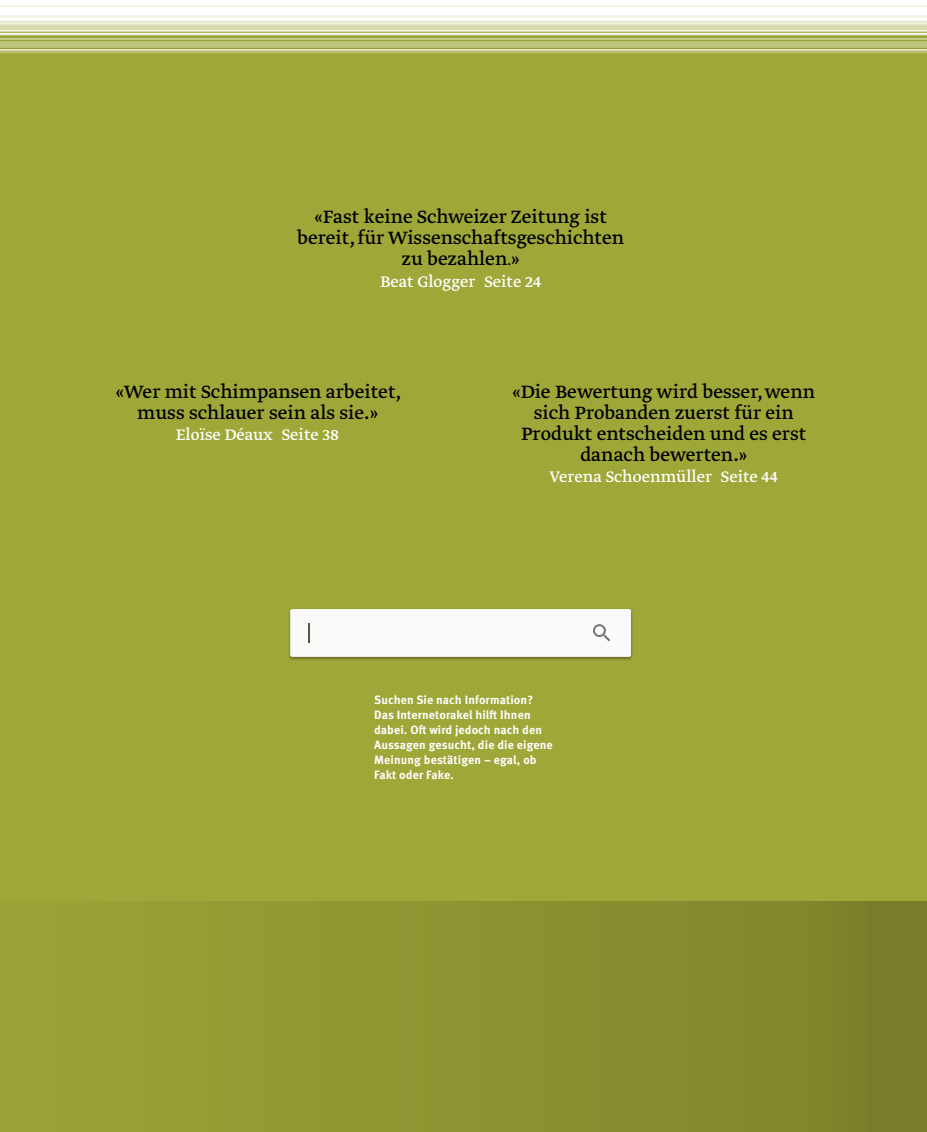
<style>
.page{position:relative;width:927px;height:1132px;background:#fff}
.page>*{position:absolute;margin:0;border:0;box-sizing:border-box;transform-origin:0 0}
._14_quote_cover-u4{font:21px/21px "Greta Text Std";color:#000;text-align:center}
._15_quote-cover-u4-n{font:18px "Greta Text Std";color:#fff}
._50_bildlegende_8{font:700 12px/15px "Meta OT";letter-spacing:.01em;color:#fff}
.s1{font-size:14.7px}
</style>
<div class="page">
<div style="left:0;top:0;width:927px;height:1131px;background:#9fa738"></div>
<img style="left:0;top:0;width:927px;height:54px">
<div style="left:0;top:900px;width:927px;height:231px;background:linear-gradient(to right,#9da537,#7b802a)"></div>
<img style="left:289px;top:611px;width:344px;height:49px">
<div style="left:290px;top:609px;width:341px;height:47px;background:#fafaf9"></div>
<p class="_14_quote_cover-u4" style="left:297px;top:208px;width:328px">«Fast keine Schweizer Zeitung ist bereit, für Wissenschaftsgeschichten zu bezahlen<span class="s1">.</span>»</p>
<p class="_15_quote-cover-u4-n" style="left:380px;top:270px;width:163px">Beat Glogger Seite 24</p>
<p class="_14_quote_cover-u4" style="left:116px;top:382px;width:287px">«Wer mit Schimpansen arbeitet, muss schlauer sein als sie.»</p>
<p class="_15_quote-cover-u4-n" style="left:176px;top:424px;width:165px">Eloïse Déaux Seite 38</p>
<p class="_14_quote_cover-u4" style="left:512px;top:382px;width:304px">«Die Bewertung wird besser, wenn sich Probanden zuerst für ein<br>Produkt entscheiden und es erst danach bewerten.»</p>
<p class="_15_quote-cover-u4-n" style="left:549px;top:466px;width:230px">Verena Schoenmüller Seite 44</p>
<p class="_50_bildlegende_8" style="left:374px;top:691px;width:180px">Suchen Sie nach Information?<br>Das Internetorakel hilft Ihnen dabei. Oft wird jedoch nach den<br>Aussagen gesucht, die die eigene<br>Meinung bestätigen – egal, ob<br>Fakt oder Fake.</p>
</div>
